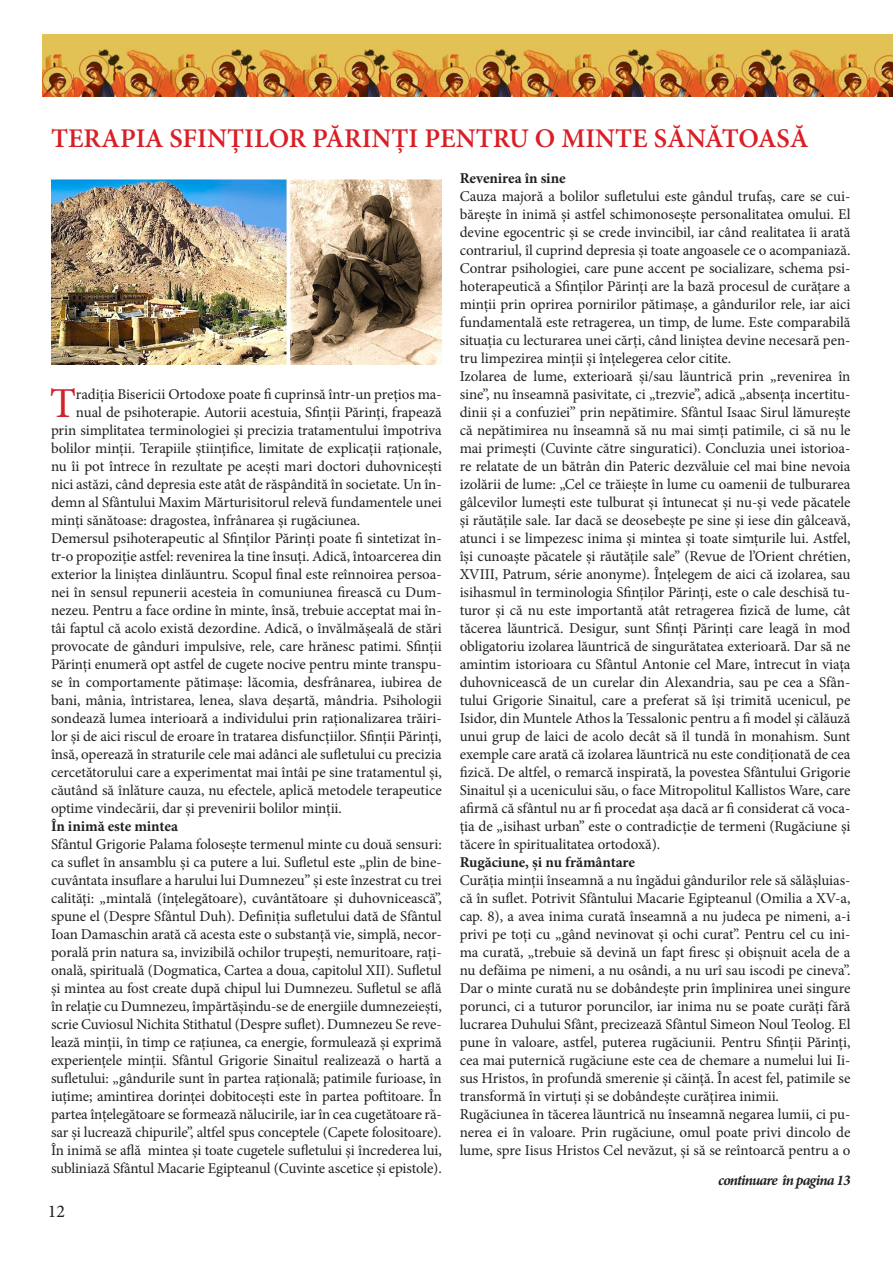
<style>
.page{position:relative;width:893px;height:1263px;background:#fff}
.page>*{position:absolute;margin:0;border:0;box-sizing:border-box;transform-origin:0 0}
.Text{font:42.75px "Minion Pro";color:#d1232a}
.Titlu{font:600 27px "Minion Pro";color:#d91f26}
.t1{font:18px "Minion Pro";color:#231f20}
.Text-2{font:15px/18px "Minion Pro";letter-spacing:-.005em;color:#231f20;text-align:justify}
.Text-3{font:700 15px "Minion Pro";letter-spacing:-.005em;color:#231f20}
.Text-4{font:italic 700 15px "Minion Pro";letter-spacing:-.055em;color:#231f20}
</style>
<div class="page">
<img style="left:43px;top:34px;width:850px;height:63px">
<img style="left:51px;top:180px;width:391px;height:184px">
<p class="Titlu" style="left:51px;top:119px;width:759px">TERAPIA SFINȚILOR PĂRINȚI PENTRU O MINTE SĂNĂTOASĂ</p>
<p class="Text" style="left:50px;top:374px;width:28px">T</p>
<p class="Text-2" style="left:76px;top:385px;width:367px">radiția Bisericii Ortodoxe poate fi cuprinsă într-un prețios ma-</p>
<p class="Text-2" style="left:76px;top:403px;width:367px">nual de psihoterapie. Autorii acestuia, Sfinții Părinți, frapează</p>
<p class="Text-2" style="left:51px;top:421px;width:392px">prin simplitatea terminologiei și precizia tratamentului împotriva</p>
<p class="Text-2" style="left:51px;top:439px;width:392px">bolilor minții. Terapiile științifice, limitate de explicații raționale,</p>
<p class="Text-2" style="left:51px;top:457px;width:392px">nu îi pot întrece în rezultate pe acești mari doctori duhovnicești</p>
<p class="Text-2" style="left:51px;top:475px;width:392px">nici astăzi, când depresia este atât de răspândită în societate. Un în-</p>
<p class="Text-2" style="left:51px;top:493px;width:392px">demn al Sfântului Maxim Mărturisitorul relevă fundamentele unei</p>
<p class="Text-2" style="left:51px;top:511px;width:311px">minți sănătoase: dragostea, înfrânarea și rugăciunea.</p>
<p class="Text-2" style="left:51px;top:529px;width:392px">Demersul psihoterapeutic al Sfinților Părinți poate fi sintetizat în&shy;tr-o propoziție astfel: revenirea la tine însuți. Adică, întoarcerea din exterior la liniștea dinlăuntru. Scopul final este reînnoirea persoa&shy;nei în sensul repunerii acesteia în comuniunea firească cu Dum&shy;nezeu. Pentru a face ordine în minte, însă, trebuie acceptat mai în&shy;tâi faptul că acolo există dezordine. Adică, o învălmășeală de stări provocate de gânduri impulsive, rele, care hrănesc patimi. Sfinții Părinți enumeră opt astfel de cugete nocive pentru minte transpu&shy;se în comportamente pătimașe: lăcomia, desfrânarea, iubirea de bani, mânia, întristarea, lenea, slava deșartă, mândria. Psihologii sondează lumea interioară a individului prin raționalizarea trăiri&shy;lor și de aici riscul de eroare în tratarea disfuncțiilor. Sfinții Părinți, însă, operează în straturile cele mai adânci ale sufletului cu precizia cercetătorului care a experimentat mai întâi pe sine tratamentul și, căutând să înlăture cauza, nu efectele, aplică metodele terapeutice optime vindecării, dar și prevenirii bolilor minții.</p>
<p class="Text-3" style="left:51px;top:815px;width:128px">În inimă este mintea</p>
<p class="Text-2" style="left:51px;top:835px;width:392px">Sfântul Grigorie Palama folosește termenul minte cu două sensuri: ca suflet în ansamblu și ca putere a lui. Sufletul este „plin de bine&shy;cuvântata insuflare a harului lui Dumnezeu” și este înzestrat cu trei calități: „mintală (înțelegătoare), cuvântătoare și duhovnicească”, spune el (Despre Sfântul Duh). Definiția sufletului dată de Sfântul Ioan Damaschin arată că acesta este o substanță vie, simplă, necor&shy;porală prin natura sa, invizibilă ochilor trupești, nemuritoare, rați&shy;onală, spirituală (Dogmatica, Cartea a doua, capitolul XII). Sufletul și mintea au fost create după chipul lui Dumnezeu. Sufletul se află în relație cu Dumnezeu, împărtășindu-se de energiile dumnezeiești, scrie Cuviosul Nichita Stithatul (Despre suflet). Dumnezeu Se reve&shy;lează minții, în timp ce rațiunea, ca energie, formulează și exprimă experiențele minții. Sfântul Grigorie Sinaitul realizează o hartă a sufletului: „gândurile sunt în partea rațională; patimile furioase, în iuțime; amintirea dorinței dobitocești este în partea poftitoare. În partea înțelegătoare se formează nălucirile, iar în cea cugetătoare ră&shy;sar și lucrează chipurile”, altfel spus conceptele (Capete folositoare).<br>În inimă se află mintea și toate cugetele sufletului și încrederea lui, subliniază Sfântul Macarie Egipteanul (Cuvinte ascetice și epistole).</p>
<p class="t1" style="left:48px;top:1199px;width:19px">12</p>
<p class="Text-3" style="left:460px;top:167px;width:107px">Revenirea în sine</p>
<p class="Text-2" style="left:460px;top:187px;width:392px">Cauza majoră a bolilor sufletului este gândul trufaș, care se cui&shy;bărește în inimă și astfel schimonosește personalitatea omului. El devine egocentric și se crede invincibil, iar când realitatea îi arată contrariul, îl cuprind depresia și toate angoasele ce o acompaniază.<br>Contrar psihologiei, care pune accent pe socializare, schema psi&shy;hoterapeutică a Sfinților Părinți are la bază procesul de curățare a minții prin oprirea pornirilor pătimașe, a gândurilor rele, iar aici fundamentală este retragerea, un timp, de lume. Este comparabilă situația cu lecturarea unei cărți, când liniștea devine necesară pen&shy;tru limpezirea minții și înțelegerea celor citite.</p>
<p class="Text-2" style="left:460px;top:367px;width:392px">Izolarea de lume, exterioară și/sau lăuntrică prin „revenirea în sine”, nu înseamnă pasivitate, ci „trezvie”, adică „absența incertitu&shy;dinii și a confuziei” prin nepătimire. Sfântul Isaac Sirul lămurește că nepătimirea nu înseamnă să nu mai simți patimile, ci să nu le mai primești (Cuvinte către singuratici). Concluzia unei istorioa&shy;re relatate de un bătrân din Pateric dezvăluie cel mai bine nevoia izolării de lume: „Cel ce trăiește în lume cu oamenii de tulburarea gâlcevilor lumești este tulburat și întunecat și nu-și vede păcatele și răutățile sale. Iar dacă se deosebește pe sine și iese din gâlceavă, atunci i se limpezesc inima și mintea și toate simțurile lui. Astfel, își cunoaște păcatele și răutățile sale” (Revue de l’Orient chrétien, XVIII, Patrum, série anonyme). Înțelegem de aici că izolarea, sau isihasmul în terminologia Sfinților Părinți, este o cale deschisă tu&shy;turor și că nu este importantă atât retragerea fizică de lume, cât tăcerea lăuntrică. Desigur, sunt Sfinți Părinți care leagă în mod obligatoriu izolarea lăuntrică de singurătatea exterioară. Dar să ne amintim istorioara cu Sfântul Antonie cel Mare, întrecut în viața duhovnicească de un curelar din Alexandria, sau pe cea a Sfân&shy;tului Grigorie Sinaitul, care a preferat să își trimită ucenicul, pe Isidor, din Muntele Athos la Tessalonic pentru a fi model și călăuză unui grup de laici de acolo decât să îl tundă în monahism. Sunt exemple care arată că izolarea lăuntrică nu este condiționată de cea fizică. De altfel, o remarcă inspirată, la povestea Sfântului Grigorie Sinaitul și a ucenicului său, o face Mitropolitul Kallistos Ware, care afirmă că sfântul nu ar fi procedat așa dacă ar fi considerat că voca&shy;ția de „isihast urban” este o contradicție de termeni (Rugăciune și tăcere în spiritualitatea ortodoxă).</p>
<p class="Text-3" style="left:460px;top:851px;width:177px">Rugăciune, și nu frământare</p>
<p class="Text-2" style="left:460px;top:871px;width:392px">Curăția minții înseamnă a nu îngădui gândurilor rele să sălăşluias&shy;că în suflet. Potrivit Sfântului Macarie Egipteanul (Omilia a XV-a, cap. 8), a avea inima curată înseamnă a nu judeca pe nimeni, a-i privi pe toți cu „gând nevinovat și ochi curat”. Pentru cel cu ini&shy;ma curată, „trebuie să devină un fapt firesc și obișnuit acela de a nu defăima pe nimeni, a nu osândi, a nu urî sau iscodi pe cineva”.<br>Dar o minte curată nu se dobândește prin împlinirea unei singure porunci, ci a tuturor poruncilor, iar inima nu se poate curăți fără lucrarea Duhului Sfânt, precizează Sfântul Simeon Noul Teolog. El pune în valoare, astfel, puterea rugăciunii. Pentru Sfinții Părinți, cea mai puternică rugăciune este cea de chemare a numelui lui Ii&shy;sus Hristos, în profundă smerenie și căință. În acest fel, patimile se transformă în virtuți și se dobândește curățirea inimii.</p>
<p class="Text-2" style="left:460px;top:1105px;width:392px">Rugăciunea în tăcerea lăuntrică nu înseamnă negarea lumii, ci pu&shy;nerea ei în valoare. Prin rugăciune, omul poate privi dincolo de lume, spre Iisus Hristos Cel nevăzut, și să se reîntoarcă pentru a o</p>
<p class="Text-4" style="left:718px;top:1170px;width:134px">continuare în pagina 13</p>
</div>
